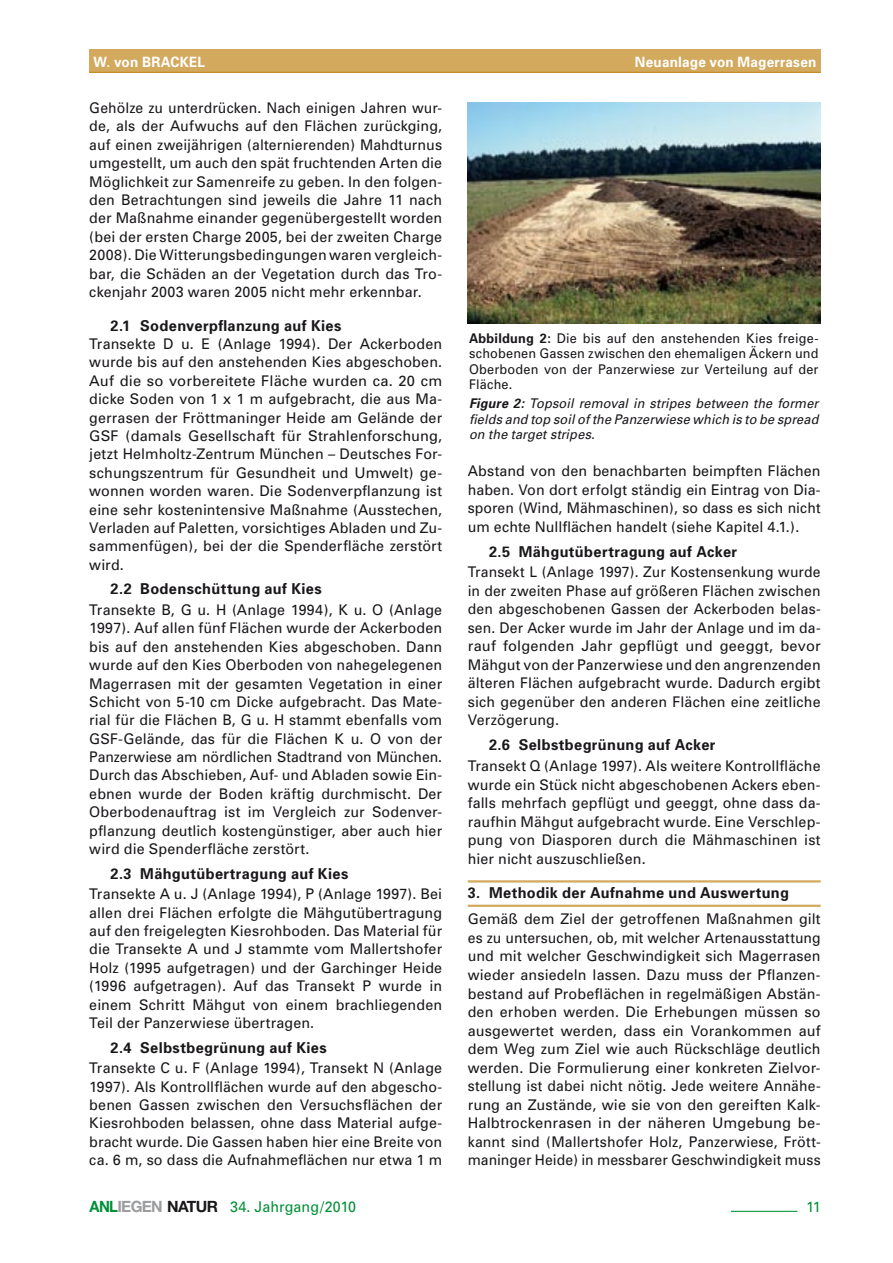
<style>
.page{position:relative;width:893px;height:1263px;background:#fff}
.page>*{position:absolute;margin:0;border:0;box-sizing:border-box;transform-origin:0 0}
.t1{font:700 15px "Univers";letter-spacing:.025em;color:#1a171b}
.t2{font:15px "Univers";color:#009036;scale:.95 1}
.t3{font:14.7px/18.5px "Univers";letter-spacing:.005em;color:#1a171b;text-align:justify}
.t4{font:14.7px/18.5px "Univers";letter-spacing:.005em;color:#1a171b;text-align:justify;scale:.95 1}
.t5{font:14.7px "Univers";color:#009036;scale:.95 1}
.t6{font:700 14.25px "Univers";letter-spacing:.015em;color:#fff;scale:.95 1}
.t7{font:13.35px/15.3px "Univers";letter-spacing:.015em;color:#1a171b;text-align:justify;scale:.95 1}
.t8{font:italic 13.35px/15.3px "Univers";letter-spacing:.01em;color:#1a171b;text-align:justify;scale:.95 1}
.s1{font-family:"Helvetica Neue";font-weight:700;font-size:15.6px}
.s2{font-family:"Helvetica Neue";font-weight:700;font-size:15.6px;color:#9c9d9f}
.s3{font-family:"Helvetica Neue";font-weight:700;font-size:15.6px;color:#1a171b}
.s4{font-weight:700}
</style>
<div class="page">
<div style="left:89px;top:49px;width:732px;height:23px;background:#d2a95d"></div>
<hr style="left:731px;top:1211px;width:66px;height:1px;background:#009036">
<hr style="left:89px;top:72px;width:732px;height:1px;background:#be8614">
<hr style="left:468px;top:880px;width:353px;height:2px;background:#d2a95d">
<hr style="left:468px;top:905px;width:353px;height:2px;background:#d2a95d">
<img style="left:468px;top:102px;width:353px;height:221px">
<p class="t6" style="left:94px;top:53px;width:119px">W. von BRACKEL</p>
<p class="t6" style="left:635px;top:53px;width:193px">Neuanlage von Magerrasen</p>
<p class="t4" style="left:89px;top:99px;width:373px">Gehölze zu unterdrücken. Nach einigen Jahren wur&shy;de, als der Aufwuchs auf den Flächen zurückging, auf einen zweijährigen (alternierenden) Mahdturnus umgestellt, um auch den spät fruchtenden Arten die Möglichkeit zur Samenreife zu geben. In den folgen&shy;den Betrachtungen sind jeweils die Jahre 11 nach der Maßnahme einander gegenübergestellt worden (bei der ersten Charge 2005, bei der zweiten Charge 2008). Die Witterungsbedingungen waren vergleich&shy;bar, die Schäden an der Vegetation durch das Tro&shy;ckenjahr 2003 waren 2005 nicht mehr erkennbar.</p>
<p class="t1" style="left:111px;top:316px;width:232px">2.1 Sodenverpflanzung auf Kies</p>
<p class="t3" style="left:89px;top:335px;width:354px">Transekte D u. E (Anlage 1994). Der Ackerboden wurde bis auf den anstehenden Kies abgeschoben.<br>Auf die so vorbereitete Fläche wurden ca. 20 cm dicke Soden von 1 x 1 m aufgebracht, die aus Ma&shy;gerrasen der Fröttmaninger Heide am Gelände der GSF (damals Gesellschaft für Strahlenforschung, jetzt Helmholtz-Zentrum München – Deutsches For&shy;schungszentrum für Gesundheit und U mwelt) ge&shy;wonnen worden waren. Die Sodenverpflanzung ist eine sehr kostenintensive Maßnahme (Ausstechen, Verladen auf Paletten, vorsichtiges Abladen und Zu&shy;sammenfügen), bei der die Spenderfläche zerstört wird.</p>
<p class="t1" style="left:111px;top:580px;width:213px">2.2 Bodenschüttung auf Kies</p>
<p class="t3" style="left:89px;top:601px;width:354px">Transekte B, G u. H (Anlage 1994), K u. O (Anlage 1997). Auf allen fünf Flächen wurde der Ackerboden bis auf den anstehenden Kies abgeschoben. Dann wurde auf den Kies Oberboden von nahegelegenen Magerrasen mit der gesamten Vegetation in einer Schicht von 5-10 cm Dicke aufgebracht. Das Mate&shy;rial für die Flächen B, G u. H stammt ebenfalls vom GSF-Gelände, das für die Flächen K u. O von der Panzerwiese am nördlichen Stadtrand von München.<br>Durch das Abschieben, Auf- und Abladen sowie Ein&shy;ebnen wurde der Boden kräftig durchmischt. Der Oberbodenauftrag ist im Vergleich zur Sodenver&shy;pflanzung deutlich kostengünstiger, aber auch hier wird die Spenderfläche zerstört.</p>
<p class="t1" style="left:111px;top:864px;width:239px">2.3 Mähgutübertragung auf Kies</p>
<p class="t3" style="left:89px;top:885px;width:354px">Transekte A u. J (Anlage 1994), P (Anlage 1997). Bei allen drei Flächen erfolgte die Mähgutübertragung auf den freigelegten Kiesrohboden. Das Material für die Transekte A und J stammte vom Mallertshofer Holz (1995 aufgetragen) und der Garchinger Heide (1996 aufgetragen). Auf das Transekt P wurde in einem Schritt Mähgut von einem brachliegenden Teil der Panzerwiese übertragen.</p>
<p class="t1" style="left:111px;top:1038px;width:218px">2.4 Selbstbegrünung auf Kies</p>
<p class="t3" style="left:89px;top:1059px;width:354px">Transekte C u. F (Anlage 1994), Transekt N (Anlage 1997). Als Kontrollflächen wurde auf den abgescho&shy;benen Gassen zwischen den Versuchsflächen der Kiesrohboden belassen, ohne dass Material aufge&shy;bracht wurde. Die Gassen haben hier eine Breite von ca. 6 m, so dass die Aufnahmeflächen nur etwa 1 m</p>
<p class="t2" style="left:89px;top:1198px;width:282px"><span class="s1">ANL</span><span class="s2">IEGEN</span> <span class="s3">NATUR</span> 34. Jahrgang/2010</p>
<p class="t7" style="left:469px;top:331px;width:369px"><span class="s4">Abbildung 2:</span> Die bis auf den anstehenden Kies freige&shy;schobenen Gassen zwischen den ehemaligen Äckern und Oberboden von der Panzerwiese zur Verteilung auf der Fläche.</p>
<p class="t8" style="left:469px;top:396px;width:369px"><span class="s4">Figure 2:</span> Topsoil removal in stripes between the former fields and top soil of the Panzerwiese which is to be spread on the target stripes.</p>
<p class="t3" style="left:468px;top:462px;width:354px">Abstand von den benachbarten beimpften Flächen haben. Von dort erfolgt ständig ein Eintrag von Dia&shy;sporen (Wind, Mähmaschinen), so dass es sich nicht um echte Nullflächen handelt (siehe Kapitel 4.1.).</p>
<p class="t1" style="left:489px;top:542px;width:250px">2.5 Mähgutübertragung auf Acker</p>
<p class="t4" style="left:468px;top:563px;width:373px">Transekt L (Anlage 1997). Zur Kostensenkung wurde in der zweiten Phase auf größeren Flächen zwischen den abgeschobenen Gassen der Ackerboden belas&shy;sen. Der Acker wurde im Jahr der Anlage und im da&shy;rauf folgenden Jahr gepflügt und geeggt, bevor Mähgut von der Panzerwiese und den angrenzenden älteren Flächen aufgebracht wurde. Dadurch ergibt sich gegenüber den anderen Flächen eine zeitliche Verzögerung.</p>
<p class="t1" style="left:489px;top:736px;width:228px">2.6 Selbstbegrünung auf Acker</p>
<p class="t3" style="left:468px;top:757px;width:354px">Transekt Q (Anlage 1997). Als weitere Kontrollfläche wurde ein Stück nicht abgeschobenen Ackers eben&shy;falls mehrfach gepflügt und geeggt, ohne dass da&shy;raufhin Mähgut aufgebracht wurde. Eine Verschlep&shy;pung von Diasporen durch die Mähmaschinen ist hier nicht auszuschließen.</p>
<p class="t1" style="left:468px;top:884px;width:323px">3. Methodik der Aufnahme und Auswertung</p>
<p class="t3" style="left:468px;top:910px;width:354px">Gemäß dem Ziel der getroffenen Maßnahmen gilt es zu untersuchen, ob, mit welcher Arten-ausstattung und mit welcher Geschwindigkeit sich Magerrasen wieder ansiedeln lassen. Dazu muss der Pflanzen&shy;bestand auf Probeflächen in regelmäßigen Abstän&shy;den erhoben werden. Die Erhebungen müssen so ausgewertet werden, dass ein Vorankommen auf dem Weg zum Ziel wie auch Rückschläge deutlich werden. Die Formulierung einer konkreten Zielvor&shy;stellung ist dabei nicht nötig. Jede weitere Annähe&shy;rung an Zustände, wie sie von den gereiften Kalk-Halbtrockenrasen in der näheren U mgebung be&shy;kannt sind (Mallertshofer Holz, Panzerwiese, Frött&shy;maninger Heide) in messbarer Geschwindigkeit muss</p>
<p class="t5" style="left:806px;top:1198px;width:17px">11</p>
</div>
